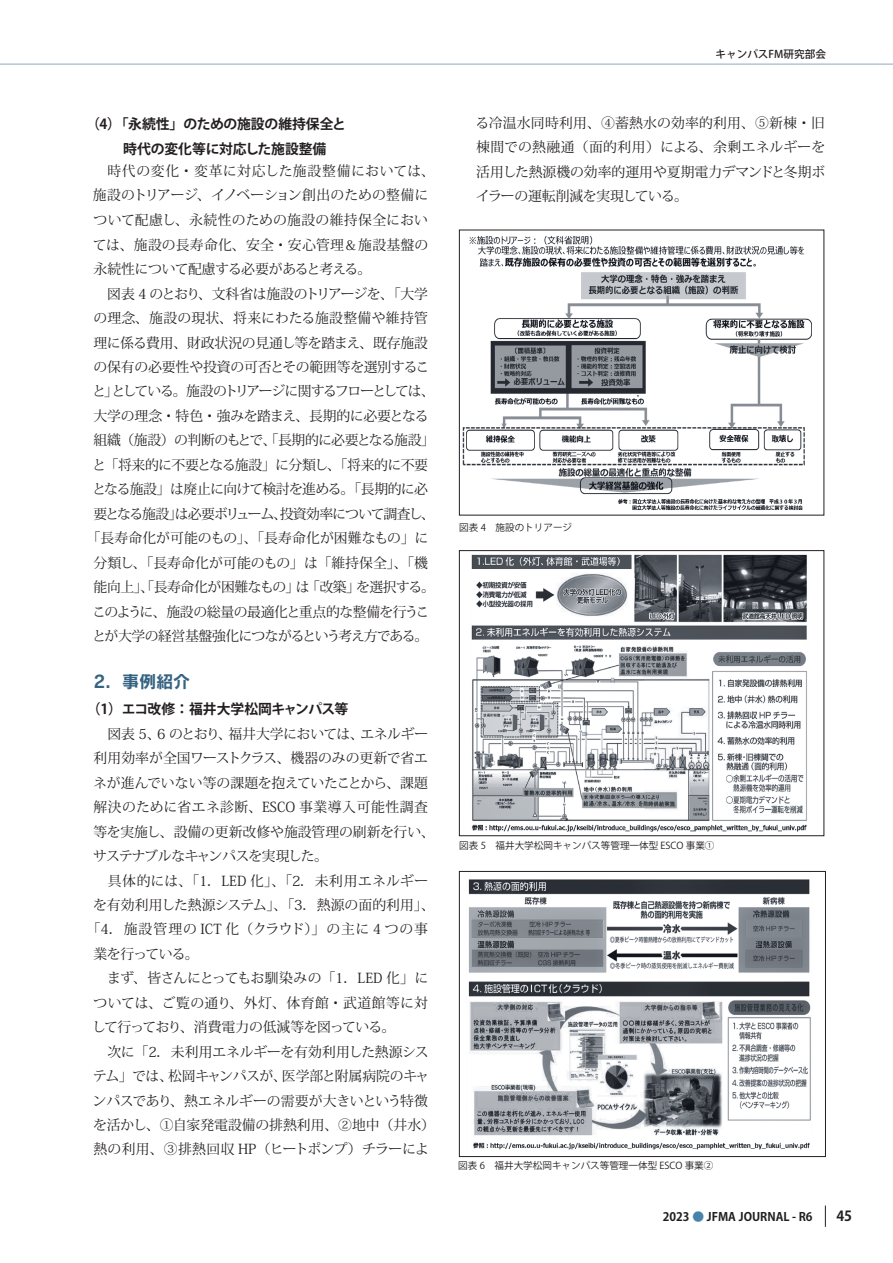
<style>
.page{position:relative;width:893px;height:1263px;background:#fff}
.page>*{position:absolute;margin:0;border:0;box-sizing:border-box;transform-origin:0 0}
.t1{font:16.95px "Rodin Pro B";color:#356381}
.t2{font:13.8px/24.5px "Koz Min Pro";letter-spacing:-.02em;color:#231f20;text-align:justify}
.t3{font:13.8px "Koz Min Pro";color:#231f20}
.t4{font:13.8px/24.5px "Koz Min Pro";letter-spacing:.03em;color:#231f20}
.t5{font:13.8px "Koz Min Pro";letter-spacing:.01em;color:#231f20}
.t6{font:13.8px "Koz Min Pro";letter-spacing:-.04em;color:#231f20}
.t7{font:13.8px "Koz Min Pro";letter-spacing:.04em;color:#231f20}
.t8{font:13.8px "Koz Min Pro";letter-spacing:.02em;color:#231f20}
.t9{font:700 13.8px/24.5px "Koz Go Pro";letter-spacing:-.01em;color:#231f20}
.t10{font:13.8px "Koz Min Pro";letter-spacing:-.1em;color:#231f20}
.t11{font:13.8px "Koz Min Pro";letter-spacing:-.085em;color:#231f20}
.t12{font:13.8px "Koz Min Pro";letter-spacing:-.045em;color:#231f20}
.t13{font:13.8px "Koz Min Pro";letter-spacing:.065em;color:#231f20}
.t14{font:13.8px "Koz Min Pro";letter-spacing:.025em;color:#231f20}
.t15{font:700 13.8px "Koz Go Pro";letter-spacing:-.035em;color:#231f20}
.t16{font:13.8px "Koz Min Pro";letter-spacing:-.06em;color:#231f20}
.t17{font:13.8px "Koz Min Pro";letter-spacing:-.05em;color:#231f20}
.t18{font:700 11.7px "Koz Go Pro";color:#231f20}
.t19{font:500 10.65px "Koz Go Pro";color:#231f20}
.t20{font:9.6px "Koz Go Pro";color:#231f20}
.s1{color:#4883a9}
</style>
<div class="page">
<hr style="left:0;top:64px;width:893px;height:1px;background:#8da9c4">
<svg style="left:825px;top:1205px;width:1px;height:22px"></svg>
<img style="left:462px;top:236px;width:350px;height:274px">
<img style="left:471px;top:554px;width:336px;height:278px">
<div style="left:459px;top:550px;width:365px;height:286px;border:1px solid #231f20"></div>
<img style="left:468px;top:879px;width:343px;height:271px">
<div style="left:459px;top:871px;width:367px;height:286px;border:1px solid #231f20"></div>
<p class="t9" style="left:93px;top:113px;width:255px;text-indent:-7px">（4）「永続性」のための施設の維持保全と　　 時代の変化等に対応した施設整備</p>
<p class="t4" style="left:93px;top:158px;width:343px">　時代の変化・変革に対応した施設整備においては、施設のトリアージ、イノベーション創出のための整備に</p>
<p class="t8" style="left:93px;top:210px;width:336px">ついて配慮し、永続性のための施設の維持保全におい</p>
<p class="t8" style="left:93px;top:235px;width:337px">ては、施設の長寿命化、安全・安心管理＆施設基盤の</p>
<p class="t2" style="left:94px;top:256px;width:279px">永続性について配慮する必要があると考える。</p>
<p class="t2" style="left:94px;top:281px;width:336px">　図表 4 のとおり、文科省は施設のトリアージを、「大学</p>
<p class="t14" style="left:93px;top:308px;width:336px">の理念、施設の現状、将来にわたる施設整備や維持管</p>
<p class="t2" style="left:94px;top:330px;width:336px">理に係る費用、財政状況の見通し等を踏まえ、既存施設</p>
<p class="t2" style="left:93px;top:354px;width:338px">の保有の必要性や投資の可否とその範囲等を選別するこ</p>
<p class="t10" style="left:92px;top:382px;width:344px">と」としている。施設のトリアージに関するフローとしては、</p>
<p class="t2" style="left:94px;top:403px;width:337px">大学の理念・特色・強みを踏まえ、長期的に必要となる</p>
<p class="t2" style="left:94px;top:428px;width:343px">組織（施設）の判断のもとで、「長期的に必要となる施設」</p>
<p class="t2" style="left:92px;top:452px;width:338px">と「将来的に不要となる施設」に分類し、「将来的に不要</p>
<p class="t6" style="left:92px;top:479px;width:338px">となる施設」は廃止に向けて検討を進める。「長期的に必</p>
<p class="t11" style="left:94px;top:504px;width:343px">要となる施設」は必要ボリューム、投資効率について調査し、</p>
<p class="t5" style="left:87px;top:528px;width:343px">「長寿命化が可能のもの」、「長寿命化が困難なもの」に</p>
<p class="t5" style="left:94px;top:553px;width:336px">分類し、「長寿命化が可能のもの」は「維持保全」、「機</p>
<p class="t2" style="left:94px;top:574px;width:343px">能向上」、「長寿命化が困難なもの」は「改築」を選択する。</p>
<p class="t2" style="left:93px;top:599px;width:338px">このように、施設の総量の最適化と重点的な整備を行うこ</p>
<p class="t12" style="left:92px;top:626px;width:338px">とが大学の経営基盤強化につながるという考え方である。</p>
<p class="t1" style="left:94px;top:671px;width:98px">2．事例紹介</p>
<p class="t15" style="left:87px;top:700px;width:263px">（1）エコ改修：福井大学松岡キャンパス等</p>
<p class="t2" style="left:94px;top:721px;width:336px">　図表 5、6 のとおり、福井大学においては、エネルギー</p>
<p class="t2" style="left:94px;top:745px;width:336px">利用効率が全国ワーストクラス、機器のみの更新で省エ</p>
<p class="t2" style="left:93px;top:770px;width:336px">ネが進んでいない等の課題を抱えていたことから、課題</p>
<p class="t7" style="left:94px;top:797px;width:336px">解決のために省エネ診断、ESCO 事業導入可能性調査</p>
<p class="t3" style="left:94px;top:822px;width:343px">等を実施し、設備の更新改修や施設管理の刷新を行い、</p>
<p class="t16" style="left:93px;top:846px;width:236px">サステナブルなキャンパスを実現した。</p>
<p class="t4" style="left:94px;top:868px;width:336px">　具体的には、「1．LED 化」、「2．未利用エネルギー</p>
<p class="t3" style="left:93px;top:895px;width:343px">を有効利用した熱源システム」、「3．熱源の面的利用」、</p>
<p class="t13" style="left:87px;top:919px;width:343px">「4．施設管理の ICT 化（クラウド）」の主に 4 つの事</p>
<p class="t17" style="left:94px;top:944px;width:107px">業を行っている。</p>
<p class="t2" style="left:94px;top:965px;width:337px">　まず、皆さんにとってもお馴染みの「1．LED 化」に</p>
<p class="t7" style="left:93px;top:993px;width:336px">ついては、ご覧の通り、外灯、体育館・武道館等に対</p>
<p class="t6" style="left:92px;top:1017px;width:305px">して行っており、消費電力の低減等を図っている。</p>
<p class="t2" style="left:94px;top:1039px;width:336px">　次に「2．未利用エネルギーを有効利用した熱源シス</p>
<p class="t2" style="left:93px;top:1063px;width:338px">テム」では、松岡キャンパスが、医学部と附属病院のキャ</p>
<p class="t2" style="left:93px;top:1088px;width:337px">ンパスであり、熱エネルギーの需要が大きいという特徴</p>
<p class="t3" style="left:93px;top:1115px;width:343px">を活かし、①自家発電設備の排熱利用、②地中（井水）</p>
<p class="t3" style="left:94px;top:1139px;width:337px">熱の利用、③排熱回収 HP（ヒートポンプ）チラーによ</p>
<p class="t19" style="left:715px;top:48px;width:112px">キャンパスFM研究部会</p>
<p class="t2" style="left:475px;top:110px;width:351px">る冷温水同時利用、④蓄熱水の効率的利用、⑤新棟・旧棟間での熱融通（面的利用）による、余剰エネルギーを活用した熱源機の効率的運用や夏期電力デマンドと冬期ボイラーの運転削減を実現している。</p>
<p class="t20" style="left:459px;top:521px;width:114px">図表 4　施設のトリアージ</p>
<p class="t20" style="left:459px;top:839px;width:257px">図表 5　福井大学松岡キャンパス等管理一体型 ESCO 事業①</p>
<p class="t20" style="left:458px;top:1159px;width:257px">図表 6　福井大学松岡キャンパス等管理一体型 ESCO 事業②</p>
<p class="t18" style="left:663px;top:1209px;width:151px">2023 <span class="s1">●</span> JFMA JOURNAL - R6</p>
<p class="t9" style="left:836px;top:1205px;width:17px">45</p>
</div>
